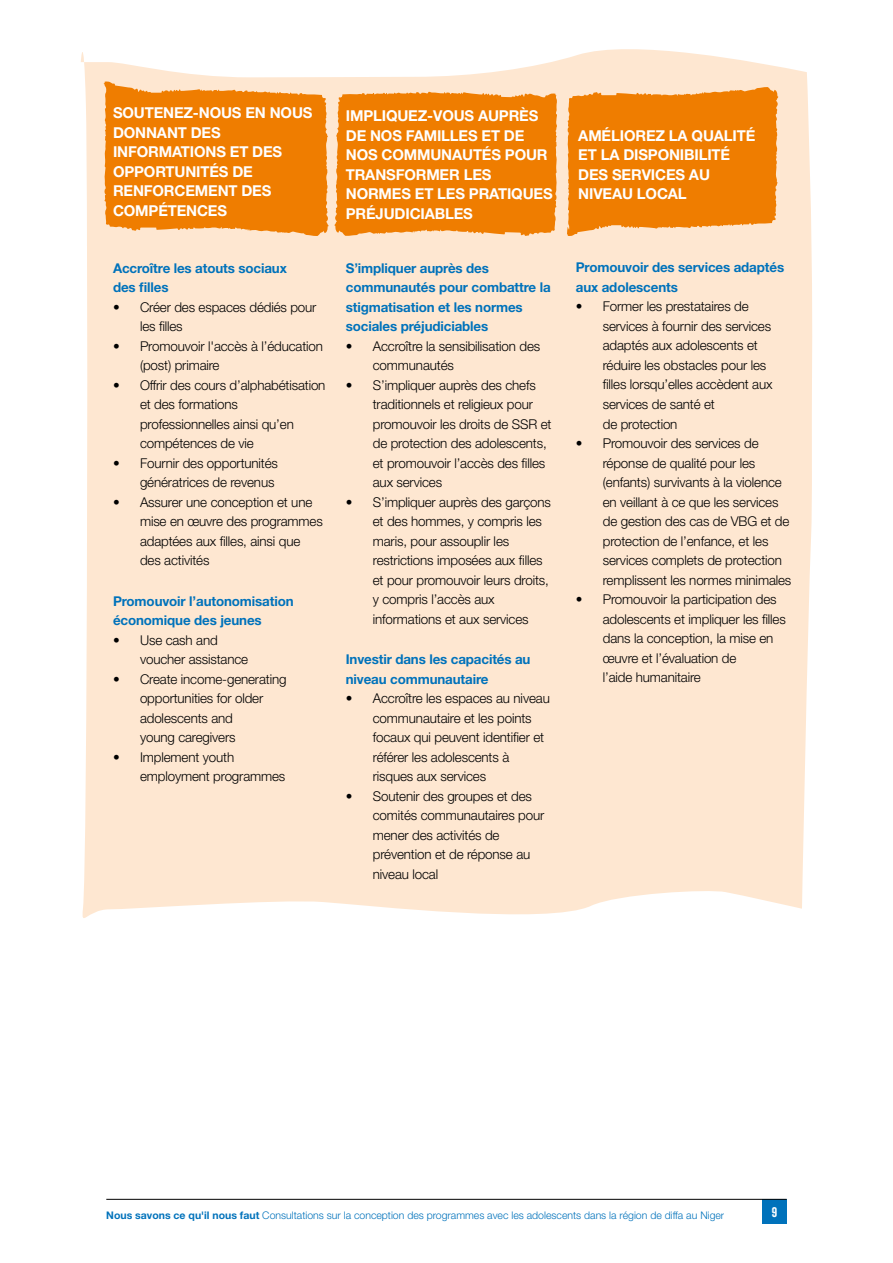
<style>
.page{position:relative;width:893px;height:1263px;background:#fff}
.page>*{position:absolute;margin:0;border:0;box-sizing:border-box;transform-origin:0 0}
.t1{font:700 15px/19.5px "Helvetica Neue LT Std";letter-spacing:-.01em;color:#fff}
.t2{font:300 13.5px/19.5px "Helvetica Neue LT Std";letter-spacing:-.01em;color:#000}
.t3{font:700 13.5px/19.5px "Helvetica Neue LT Std";letter-spacing:-.01em;color:#0072bb}
.t4{font:13.5px "Veneer";color:#fff}
.t5{font:300 10.5px "Helvetica Neue LT Std";color:#0072bb}
.s1{font-weight:700}
</style>
<div class="page">
<div style="left:762px;top:1199px;width:25px;height:25px;background:#0072bb"></div>
<hr style="left:106px;top:1199px;width:681px;height:1px;background:#000">
<div style="left:81px;top:49px;width:732px;height:869px;background:#fee7d1"></div>
<svg style="left:104px;top:81px;width:453px;height:155px;background:#f08a1b"></svg>
<svg style="left:567px;top:87px;width:211px;height:149px;background:#f08918"></svg>
<p class="t1" style="left:113px;top:103px;width:201px">SOUTENEZ-NOUS EN NOUS<br>DONNANT DES<br>INFORMATIONS ET DES<br>OPPORTUNITÉS DE<br>RENFORCEMENT DES<br>COMPÉTENCES</p>
<p class="t1" style="left:346px;top:106px;width:208px">IMPLIQUEZ-VOUS AUPRÈS<br>DE NOS FAMILLES ET DE<br>NOS COMMUNAUTÉS POUR<br>TRANSFORMER LES<br>NORMES ET LES PRATIQUES<br>PRÉJUDICIABLES</p>
<p class="t3" style="left:113px;top:258px;width:175px">Accroître les atouts sociaux des filles</p>
<p class="t2" style="left:140px;top:297px;width:178px;text-indent:-27px">• Créer des espaces dédiés pour les filles</p>
<p class="t2" style="left:140px;top:336px;width:185px;text-indent:-27px">• Promouvoir l'accès à l’éducation (post) primaire</p>
<p class="t2" style="left:140px;top:375px;width:187px;text-indent:-27px">• Offrir des cours d’alphabétisation et des formations professionnelles ainsi qu’en compétences de vie</p>
<p class="t2" style="left:113px;top:453px;width:167px;text-align:right">• Fournir des opportunités génératrices de revenus</p>
<p class="t2" style="left:140px;top:492px;width:184px;text-indent:-27px">• Assurer une conception et une mise en œuvre des programmes adaptées aux filles, ainsi que des activités</p>
<p class="t3" style="left:113px;top:591px;width:182px">Promouvoir l’autonomisation économique des jeunes</p>
<p class="t2" style="left:140px;top:630px;width:110px;text-indent:-27px">• Use cash and voucher assistance</p>
<p class="t2" style="left:140px;top:669px;width:148px;text-indent:-27px">• Create income-generating opportunities for older adolescents and<br>young caregivers</p>
<p class="t2" style="left:140px;top:747px;width:147px;text-indent:-27px">• Implement youth employment programmes</p>
<p class="t3" style="left:346px;top:258px;width:206px">S’impliquer auprès des communautés pour combattre la stigmatisation et les normes sociales préjudiciables</p>
<p class="t2" style="left:373px;top:336px;width:169px;text-indent:-27px">• Accroître la sensibilisation des communautés</p>
<p class="t2" style="left:373px;top:375px;width:180px;text-indent:-27px">• S’impliquer auprès des chefs traditionnels et religieux pour promouvoir les droits de SSR et de protection des adolescents, et promouvoir l’accès des filles aux services</p>
<p class="t2" style="left:373px;top:492px;width:180px;text-indent:-27px">• S’impliquer auprès des garçons et des hommes, y compris les maris, pour assouplir les restrictions imposées aux filles et pour promouvoir leurs droits, y compris l’accès aux informations et aux services</p>
<p class="t3" style="left:346px;top:649px;width:186px">Investir dans les capacités au niveau communautaire</p>
<p class="t2" style="left:373px;top:688px;width:178px;text-indent:-27px">• Accroître les espaces au niveau communautaire et les points focaux qui peuvent identifier et référer les adolescents à risques aux services</p>
<p class="t2" style="left:373px;top:786px;width:173px;text-indent:-27px">• Soutenir des groupes et des comités communautaires pour mener des activités de prévention et de réponse au niveau local</p>
<p class="t1" style="left:578px;top:125px;width:178px">AMÉLIOREZ LA QUALITÉ<br>ET LA DISPONIBILITÉ<br>DES SERVICES AU<br>NIVEAU LOCAL</p>
<p class="t3" style="left:576px;top:258px;width:210px">Promouvoir des services adaptés aux adolescents</p>
<p class="t2" style="left:603px;top:297px;width:171px;text-indent:-27px">• Former les prestataires de services à fournir des services adaptés aux adolescents et réduire les obstacles pour les filles lorsqu’elles accèdent aux services de santé et<br>de protection</p>
<p class="t2" style="left:603px;top:433px;width:190px;text-indent:-27px">• Promouvoir des services de réponse de qualité pour les (enfants) survivants à la violence en veillant à ce que les services de gestion des cas de VBG et de protection de l’enfance, et les services complets de protection remplissent les normes minimales</p>
<p class="t2" style="left:603px;top:589px;width:184px;text-indent:-27px">• Promouvoir la participation des adolescents et impliquer les filles dans la conception, la mise en œuvre et l’évaluation de<br>l’aide humanitaire</p>
<p class="t5" style="left:106px;top:1209px;width:619px"><span class="s1">Nous savons ce qu'il nous faut</span> Consultations sur la conception des programmes avec les adolescents dans la région de diffa au Niger</p>
<p class="t4" style="left:772px;top:1204px;width:7px">9</p>
</div>
